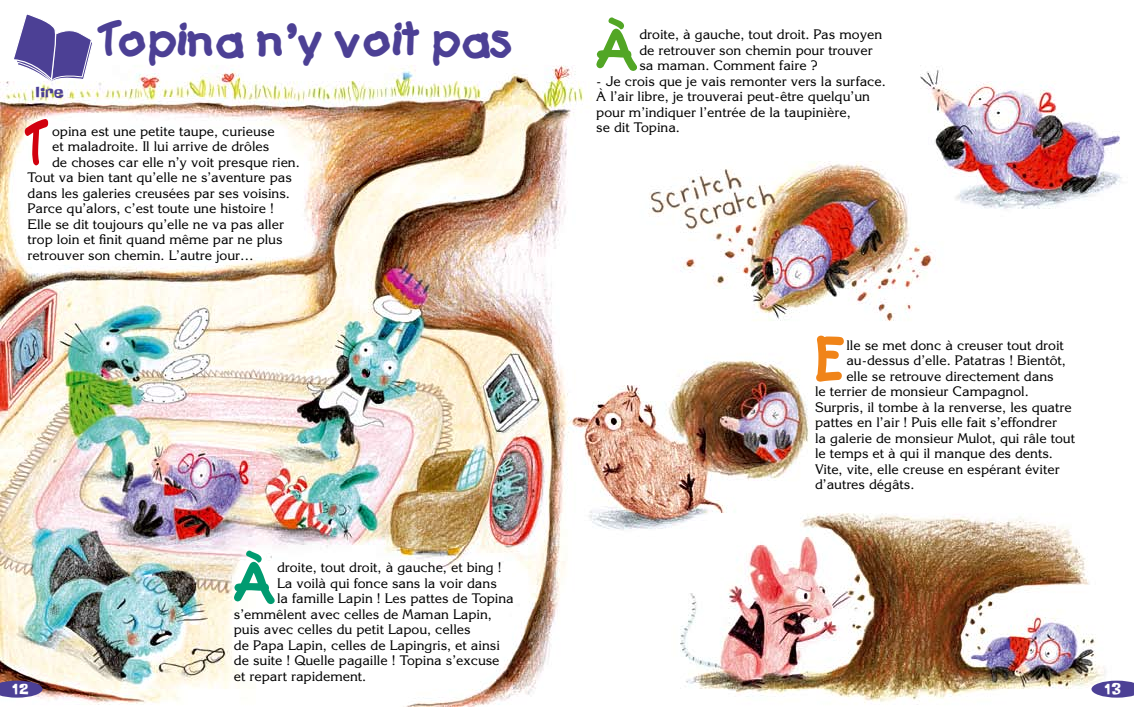
<style>
.page{position:relative;width:1134px;height:709px;background:#fff}
.page>*{position:absolute;margin:0;border:0;box-sizing:border-box;transform-origin:0 0}
.t1{font:700 54px "Catchup";color:#52a625}
.t2{font:100 54px "Catchup";color:#d1010e}
.t3{font:700 54px "Catchup";color:#f08419}
.t4{font:700 54px "Catchup";color:#009b70}
.t5{font:700 42px "Catchup";letter-spacing:.04em;color:#4c4095}
.t6{font:13.6px "Rigolotte";color:#4c4095}
.t7{font:13.5px/15.5px "Korinna";color:#000}
.t8{font:13px "Rigolotte";color:#fff}
</style>
<div class="page">
<img style="left:0;top:65px;width:1126px;height:641px">
<svg style="left:0;top:680px;width:43px;height:17px"></svg>
<svg style="left:1091px;top:680px;width:43px;height:17px"></svg>
<svg style="left:12px;top:14px;width:82px;height:88px"></svg>
<h2 class="t5" style="left:101px;top:13px;width:415px">Topina n’y voit pas</h2>
<h1 class="t1" style="left:596px;top:14px;width:45px">À</h1>
<p class="t7" style="left:639px;top:26px;width:244px">droite, à gauche, tout droit. Pas moyen de retrouver son chemin pour trouver sa maman. Comment faire ?</p>
<p class="t7" style="left:596px;top:73px;width:291px">- Je crois que je vais remonter vers la surface.<br>À l’air libre, je trouverai peut-être quelqu’un pour m’indiquer l’entrée de la taupinière,<br>se dit Topina.</p>
<p class="t6" style="left:36px;top:82px;width:30px">lire</p>
<h1 class="t2" style="left:28px;top:110px;width:26px">T</h1>
<p class="t7" style="left:52px;top:123px;width:224px">opina est une petite taupe, curieuse</p>
<p class="t7" style="left:52px;top:138px;width:219px">et maladroite. Il lui arrive de drôles</p>
<p class="t7" style="left:52px;top:154px;width:249px">de choses car elle n’y voit presque rien.</p>
<p class="t7" style="left:28px;top:169px;width:266px">Tout va bien tant qu’elle ne s’aventure pas</p>
<p class="t7" style="left:28px;top:185px;width:264px">dans les galeries creusées par ses voisins.</p>
<p class="t7" style="left:28px;top:200px;width:248px">Parce qu’alors, c’est toute une histoire !</p>
<p class="t7" style="left:28px;top:216px;width:258px">Elle se dit toujours qu’elle ne va pas aller</p>
<p class="t7" style="left:28px;top:231px;width:256px">trop loin et finit quand même par ne plus</p>
<p class="t7" style="left:28px;top:247px;width:227px">retrouver son chemin. L’autre jour…</p>
<h1 class="t3" style="left:815px;top:320px;width:31px">E</h1>
<p class="t7" style="left:846px;top:337px;width:219px">lle se met donc à creuser tout droit</p>
<p class="t7" style="left:846px;top:352px;width:221px">au-dessus d’elle. Patatras ! Bientôt,</p>
<p class="t7" style="left:846px;top:368px;width:209px">elle se retrouve directement dans</p>
<p class="t7" style="left:815px;top:383px;width:215px">le terrier de monsieur Campagnol.</p>
<p class="t7" style="left:815px;top:399px;width:258px">Surpris, il tombe à la renverse, les quatre</p>
<p class="t7" style="left:815px;top:414px;width:243px">pattes en l’air ! Puis elle fait s’effondrer</p>
<p class="t7" style="left:815px;top:430px;width:262px">la galerie de monsieur Mulot, qui râle tout</p>
<p class="t7" style="left:815px;top:445px;width:239px">le temps et à qui il manque des dents.</p>
<p class="t7" style="left:815px;top:461px;width:246px">Vite, vite, elle creuse en espérant éviter</p>
<p class="t7" style="left:815px;top:476px;width:101px">d’autres dégâts.</p>
<h1 class="t4" style="left:234px;top:547px;width:45px">À</h1>
<p class="t7" style="left:277px;top:559px;width:226px">droite, tout droit, à gauche, et bing !</p>
<p class="t7" style="left:277px;top:575px;width:221px">La voilà qui fonce sans la voir dans</p>
<p class="t7" style="left:277px;top:590px;width:238px">la famille Lapin ! Les pattes de Topina</p>
<p class="t7" style="left:234px;top:606px;width:260px">s’emmêlent avec celles de Maman Lapin,</p>
<p class="t7" style="left:234px;top:621px;width:238px">puis avec celles du petit Lapou, celles</p>
<p class="t7" style="left:234px;top:637px;width:267px">de Papa Lapin, celles de Lapingris, et ainsi</p>
<p class="t7" style="left:234px;top:652px;width:267px">de suite ! Quelle pagaille ! Topina s’excuse</p>
<p class="t7" style="left:234px;top:668px;width:134px">et repart rapidement.</p>
<p class="t8" style="left:12px;top:680px;width:19px">12</p>
<p class="t8" style="left:1104px;top:680px;width:19px">13</p>
</div>
